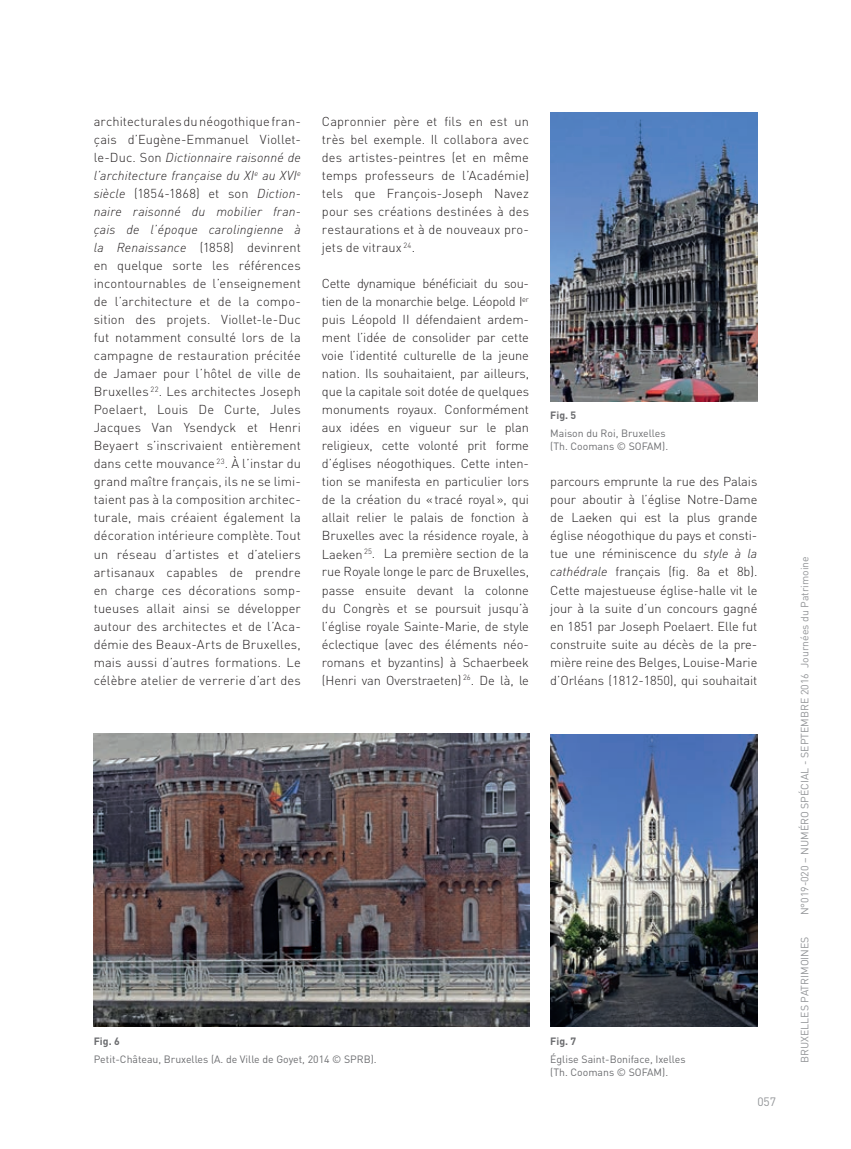
<style>
.page{position:relative;width:851px;height:1149px;background:#fff}
.page>*{position:absolute;margin:0;border:0;box-sizing:border-box;transform-origin:0 0}
.t1{font:300 12.9px/18px "DIN";letter-spacing:.005em;color:#231f20;text-align:justify}
.t2{font:italic 300 12.9px/18px "DINOT";letter-spacing:.01em;color:#231f20}
.t3{font:12px "DIN";color:#939598}
.t4{font:10.5px/13.5px "DIN";color:#6c6d70}
.t5{font:10.5px "DIN";color:#939598}
.t6{font:700 10.5px "DIN";color:#6c6d70}
.s1{font-family:"DIN";font-style:normal}
.s2{font-family:"DINOT";font-style:italic}
</style>
<div class="page">
<img style="left:550px;top:112px;width:207px;height:289px">
<img style="left:94px;top:733px;width:435px;height:292px">
<img style="left:550px;top:734px;width:207px;height:291px">
<p class="t1" style="left:94px;top:112px;width:208px">architecturales du néogothique fran&shy;çais d’Eugène-Emmanuel Viollet-</p>
<p class="t2" style="left:94px;top:148px;width:208px"><span class="s1">le-Duc. Son</span> Dictionnaire raisonné de l’architecture française du XI<sup>e</sup> au XVI<sup>e</sup></p>
<p class="t1" style="left:94px;top:184px;width:208px"><span class="s2">siècle</span> (1854-1868) et son <span class="s2">Diction-</span></p>
<p class="t2" style="left:94px;top:202px;width:208px">naire raisonné du mobilier fran&shy;çais de l’époque carolingienne à</p>
<p class="t1" style="left:94px;top:238px;width:208px"><span class="s2">la Renaissance</span> (1858) devinrent en quelque sorte les références incontournables de l’enseignement de l’architecture et de la compo&shy;sition des projets. Viollet-le-Duc fut notamment consulté lors de la campagne de restauration précitée de Jamaer pour l’hôtel de ville de Bruxelles <sup>22</sup>. Les architectes Joseph Poelaert, Louis De Curte, Jules Jacques Van Ysendyck et Henri Beyaert s’inscrivaient entièrement dans cette mouvance <sup>23</sup>. À l’instar du grand maître français, ils ne se limi&shy;taient pas à la composition architec&shy;turale, mais créaient également la décoration intérieure complète. Tout un réseau d’artistes et d’ateliers artisanaux capables de prendre en charge ces décorations somp&shy;tueuses allait ainsi se développer autour des architectes et de l’Aca&shy;démie des Beaux-Arts de Bruxelles, mais aussi d’autres formations. Le célèbre atelier de verrerie d’art des</p>
<p class="t1" style="left:322px;top:112px;width:208px">Capronnier père et fils en est un très bel exemple. Il collabora avec des artistes-peintres (et en même temps professeurs de l’Académie) tels que François-Joseph Navez pour ses créations destinées à des restaurations et à de nouveaux pro&shy;jets de vitraux <sup>24</sup>.</p>
<p class="t1" style="left:322px;top:274px;width:208px">Cette dynamique bénéficiait du sou&shy;tien de la monarchie belge. Léopold I<sup>er </sup>puis Léopold II défendaient ardem&shy;ment l’idée de consolider par cette voie l’identité culturelle de la jeune nation. Ils souhaitaient, par ailleurs, que la capitale soit dotée de quelques monuments royaux. Conformément aux idées en vigueur sur le plan religieux, cette volonté prit forme d’églises néogothiques. Cette inten&shy;tion se manifesta en particulier lors de la création du «tracé royal», qui allait relier le palais de fonction à Bruxelles avec la résidence royale, à Laeken <sup>25</sup>. La première section de la rue Royale longe le parc de Bruxelles, passe ensuite devant la colonne du Congrès et se poursuit jusqu’à l’église royale Sainte-Marie, de style éclectique (avec des éléments néo&shy;romans et byzantins) à Schaerbeek (Henri van Overstraeten) <sup>26</sup>. De là, le</p>
<p class="t6" style="left:550px;top:408px;width:28px">Fig. 5</p>
<p class="t4" style="left:550px;top:426px;width:119px">Maison du Roi, Bruxelles (Th. Coomans © SOFAM).</p>
<p class="t1" style="left:550px;top:472px;width:208px">parcours emprunte la rue des Palais pour aboutir à l’église Notre-Dame de Laeken qui est la plus grande église néogothique du pays et consti&shy;tue une réminiscence du <span class="s2">style à la cathédrale</span> français (fig. 8a et 8b).<br>Cette majestueuse église-halle vit le jour à la suite d’un concours gagné en 1851 par Joseph Poelaert. Elle fut construite suite au décès de la pre&shy;mière reine des Belges, Louise-Marie d’Orléans (1812-1850), qui souhaitait</p>
<p class="t6" style="left:94px;top:1033px;width:28px">Fig. 6</p>
<p class="t4" style="left:94px;top:1051px;width:284px">Petit-Château, Bruxelles (A. de Ville de Goyet, 2014 © SPRB).</p>
<p class="t6" style="left:550px;top:1033px;width:28px">Fig. 7</p>
<p class="t4" style="left:550px;top:1051px;width:137px">Église Saint-Boniface, Ixelles (Th. Coomans © SOFAM).</p>
<p class="t3" style="left:757px;top:1094px;width:20px">057</p>
<p class="t5" style="left:798px;top:915px;width:360px;rotate:-90deg">N°019-020 – NUMÉRO SPÉCIAL - SEPTEMBRE 2016 Journées du Patrimoine</p>
<p class="t5" style="left:798px;top:1062px;width:128px;rotate:-90deg">BRUXELLES PATRIMOINES</p>
</div>
